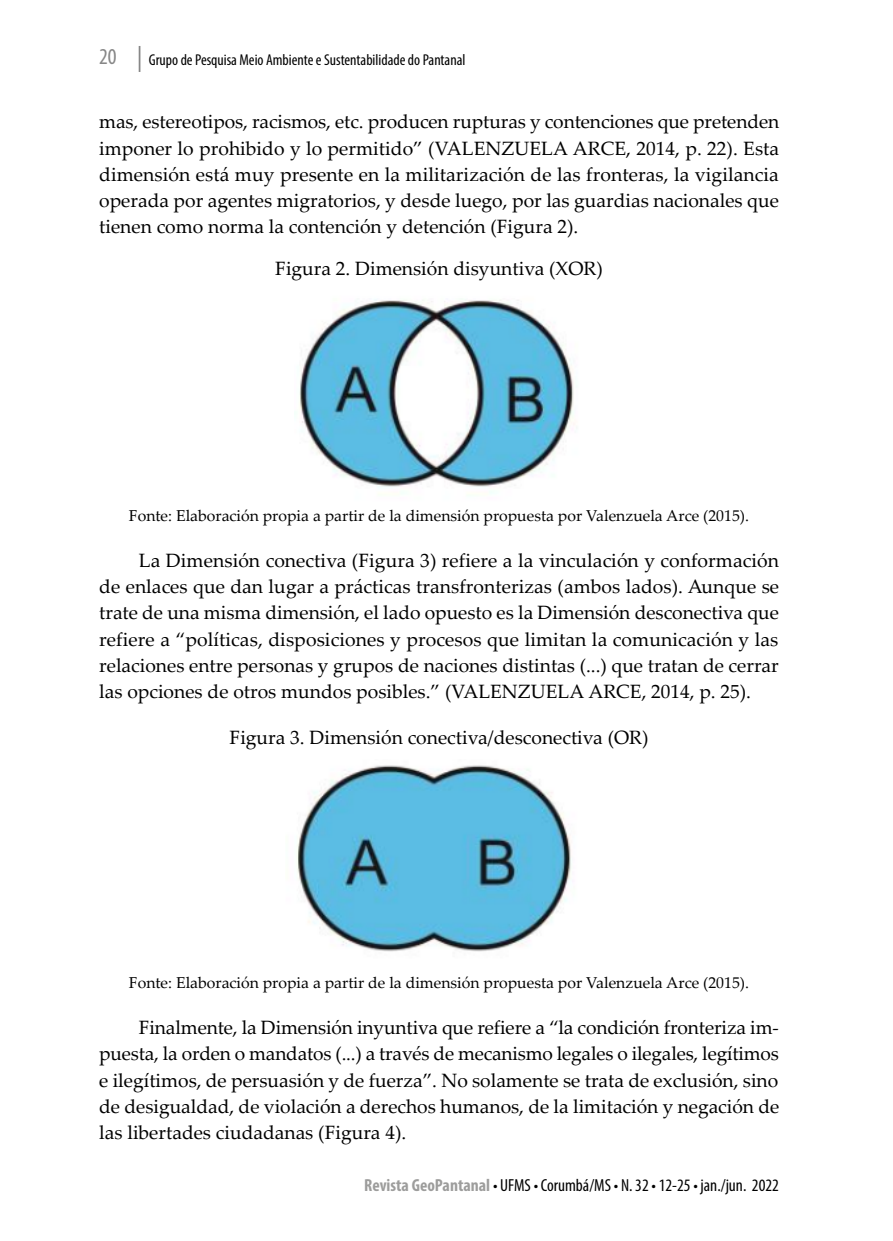
<style>
.page{position:relative;width:893px;height:1241px;background:#fff}
.page>*{position:absolute;margin:0;border:0;box-sizing:border-box;transform-origin:0 0}
.t1{font:condensed 22.75px "Myriad Pro";color:#878787}
.t2{font:19.25px/26.2px "Palatino Linotype";color:#000;text-align:justify}
.t3{font:condensed 17.5px "Myriad Pro";color:#000}
.t4{font:15.75px "Palatino Linotype";color:#000}
.t5{font:condensed 15.75px "Myriad Pro";color:#000}
.s1{font-weight:700;color:#9d9d9c}
</style>
<div class="page">
<svg style="left:139px;top:46px;width:1px;height:26px"></svg>
<img style="left:300px;top:299px;width:274px;height:195px">
<img style="left:297px;top:765px;width:274px;height:187px">
<p class="t1" style="left:99px;top:43px;width:19px">20</p>
<p class="t5" style="left:149px;top:50px;width:318px">Grupo de Pesquisa Meio Ambiente e Sustentabilidade do Pantanal</p>
<p class="t2" style="left:99px;top:108px;width:682px">mas, estereotipos, racismos, etc. producen rupturas y contenciones que pretenden imponer lo prohibido y lo permitido” (VALENZUELA ARCE, 2014, p. 22). Esta dimensión está muy presente en la militarización de las fronteras, la vigilancia operada por agentes migratorios, y desde luego, por las guardias nacionales que tienen como norma la contención y detención (Figura 2).</p>
<p class="t2" style="left:275px;top:254px;width:329px">Figura 2. Dimensión disyuntiva (XOR)</p>
<p class="t4" style="left:129px;top:504px;width:622px">Fonte: Elaboración propia a partir de la dimensión propuesta por Valenzuela Arce (2015).</p>
<p class="t2" style="left:99px;top:546px;width:681px;text-indent:40px">La Dimensión conectiva (Figura 3) refiere a la vinculación y conformación de enlaces que dan lugar a prácticas transfronterizas (ambos lados). Aunque se trate de una misma dimensión, el lado opuesto es la Dimensión desconectiva que refiere a “políticas, disposiciones y procesos que limitan la comunicación y las relaciones entre personas y grupos de naciones distintas (...) que tratan de cerrar las opciones de otros mundos posibles.” (VALENZUELA ARCE, 2014, p. 25).</p>
<p class="t2" style="left:230px;top:723px;width:420px">Figura 3. Dimensión conectiva/desconectiva (OR)</p>
<p class="t4" style="left:129px;top:971px;width:622px">Fonte: Elaboración propia a partir de la dimensión propuesta por Valenzuela Arce (2015).</p>
<p class="t2" style="left:99px;top:1013px;width:682px;text-indent:40px">Finalmente, la Dimensión inyuntiva que refiere a “la condición fronteriza im&shy;puesta, la orden o mandatos (...) a través de mecanismo legales o ilegales, legítimos e ilegítimos, de persuasión y de fuerza”. No solamente se trata de exclusión, sino de desigualdad, de violación a derechos humanos, de la limitación y negación de las libertades ciudadanas (Figura 4).</p>
<p class="t3" style="left:364px;top:1174px;width:416px"><span class="s1">Revista GeoPantanal</span> • UFMS • Corumbá/MS • N. 32 • 12-25 • jan./jun. 2022</p>
</div>
